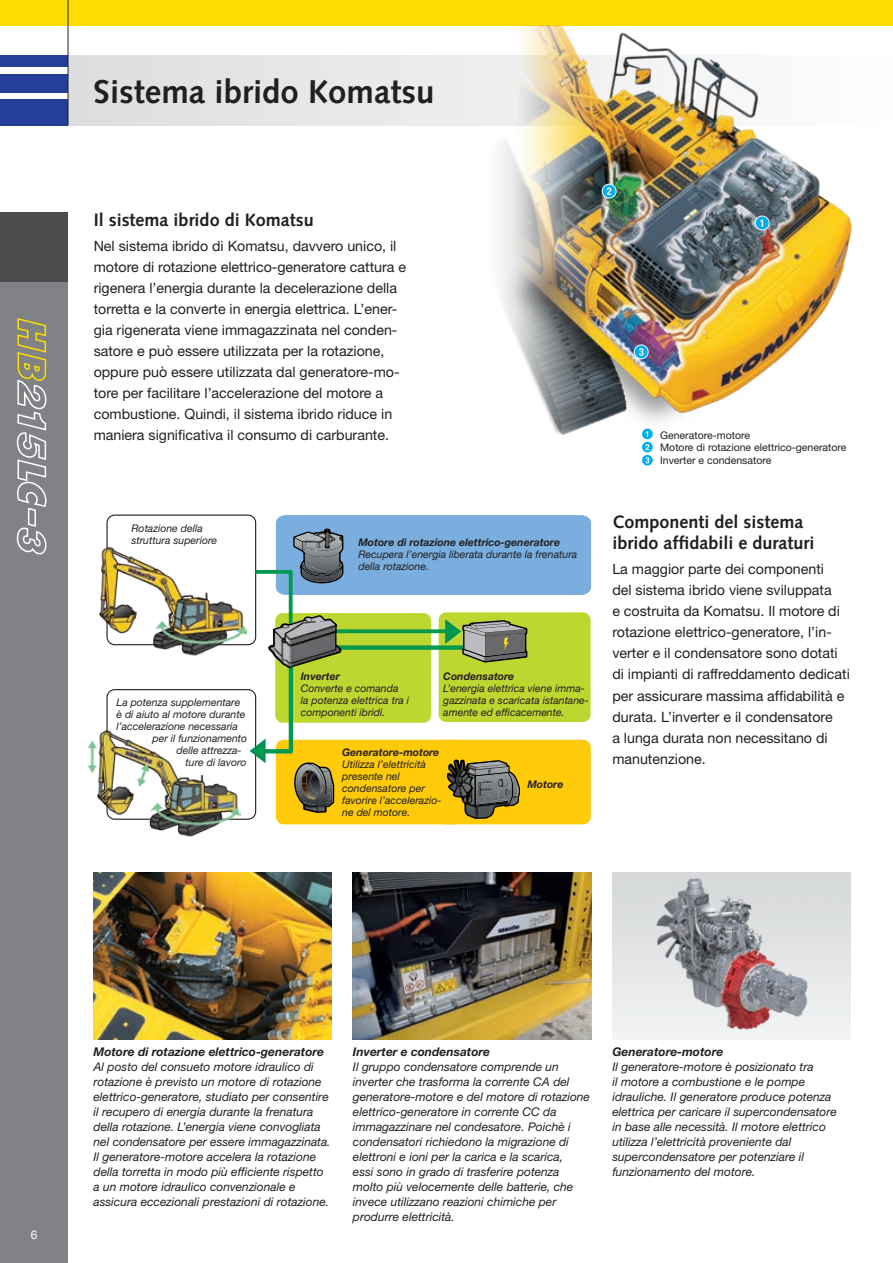
<style>
.page{position:relative;width:893px;height:1263px;background:#fff}
.page>*{position:absolute;margin:0;border:0;box-sizing:border-box;transform-origin:0 0}
.t1{font:700 33px "Syntax LTCE";color:#231f20}
.t2{font:700 18px/21px "Syntax LTCE";color:#231f20}
.t3{font:14.25px/21px "Helvetica Neue LT Pro";color:#231f20}
.t4{font:italic 12px/15px "Helvetica Neue LT Pro";color:#231f20}
.t5{font:italic 700 12px "Helvetica Neue LT Pro";color:#231f20}
.t6{font:12px "Helvetica Neue LT Pro";color:#fff}
.t7{font:italic 10.5px/12px "Helvetica Neue LT Pro";color:#231f20}
.t8{font:italic 700 10.5px "Helvetica Neue LT Pro";color:#231f20}
.t9{font:10.5px/12.6px "Helvetica Neue LT Pro";color:#231f20}
</style>
<div class="page">
<img style="left:94px;top:873px;width:238px;height:166px">
<img style="left:650px;top:872px;width:163px;height:166px">
<img style="left:353px;top:873px;width:238px;height:166px">
<div style="left:0;top:213px;width:68px;height:1050px;background:#808285"></div>
<div style="left:0;top:99px;width:68px;height:26px;background:#223f99"></div>
<div style="left:0;top:74px;width:68px;height:18px;background:#223f99"></div>
<div style="left:0;top:55px;width:68px;height:12px;background:#223f99"></div>
<div style="left:0;top:0;width:893px;height:26px;background:#ffdc01"></div>
<div style="left:0;top:213px;width:68px;height:69px;background:#4b4c4d"></div>
<div style="left:69px;top:55px;width:369px;height:70px;background:#e5e5e5"></div>
<hr style="left:68px;top:0;width:1px;height:125px;background:#231f20">
<img style="left:438px;top:26px;width:414px;height:409px">
<svg style="left:106px;top:514px;width:485px;height:310px"></svg>
<img style="left:304px;top:530px;width:38px;height:35px">
<img style="left:270px;top:619px;width:70px;height:48px">
<img style="left:448px;top:761px;width:47px;height:56px">
<img style="left:304px;top:773px;width:29px;height:39px">
<img style="left:495px;top:774px;width:23px;height:32px">
<div style="left:755px;top:216px;width:14px;height:14px;background:#e3e6e6;border-radius:50%"></div>
<div style="left:755px;top:216px;width:15px;height:14px;border:2px solid #fff;border-radius:50%"></div>
<svg style="left:756px;top:216px;width:13px;height:13px"></svg>
<svg style="left:760px;top:219px;width:3px;height:8px"></svg>
<div style="left:602px;top:184px;width:14px;height:14px;background:#c0c2c2;border-radius:50%"></div>
<div style="left:602px;top:184px;width:15px;height:15px;border:2px solid #fff;border-radius:50%"></div>
<svg style="left:603px;top:185px;width:13px;height:13px"></svg>
<svg style="left:607px;top:187px;width:4px;height:8px"></svg>
<div style="left:634px;top:344px;width:15px;height:15px;border:2px solid #fff;border-radius:50%"></div>
<svg style="left:635px;top:345px;width:13px;height:13px"></svg>
<svg style="left:639px;top:348px;width:5px;height:8px"></svg>
<img style="left:99px;top:547px;width:148px;height:120px">
<img style="left:87px;top:730px;width:154px;height:107px">
<div style="left:642px;top:428px;width:11px;height:11px;background:#65cef5;border-radius:50%"></div>
<div style="left:641px;top:428px;width:12px;height:12px;border:1px solid #fff;border-radius:50%"></div>
<svg style="left:642px;top:429px;width:11px;height:10px"></svg>
<svg style="left:646px;top:431px;width:2px;height:6px"></svg>
<div style="left:642px;top:442px;width:11px;height:11px;background:#57c9f4;border-radius:50%"></div>
<div style="left:641px;top:441px;width:12px;height:12px;border:1px solid #fff;border-radius:50%"></div>
<svg style="left:642px;top:442px;width:11px;height:10px"></svg>
<svg style="left:645px;top:444px;width:4px;height:6px"></svg>
<div style="left:641px;top:454px;width:12px;height:12px;border:1px solid #fff;border-radius:50%"></div>
<svg style="left:642px;top:455px;width:11px;height:11px"></svg>
<svg style="left:645px;top:457px;width:4px;height:6px"></svg>
<svg style="left:16px;top:318px;width:31px;height:237px"></svg>
<h1 class="t1" style="left:94px;top:73px;width:342px">Sistema ibrido Komatsu</h1>
<h2 class="t2" style="left:94px;top:210px;width:221px">Il sistema ibrido di Komatsu</h2>
<p class="t3" style="left:94px;top:235px;width:314px">Nel sistema ibrido di Komatsu, davvero unico, il motore di rotazione elettrico-generatore cattura e rigenera l’energia durante la decelerazione della torretta e la converte in energia elettrica. L’ener&shy;gia rigenerata viene immagazzinata nel conden&shy;satore e può essere utilizzata per la rotazione, oppure può essere utilizzata dal generatore-mo&shy;tore per facilitare l’accelerazione del motore a combustione. Quindi, il sistema ibrido riduce in maniera significativa il consumo di carburante.</p>
<p class="t7" style="left:131px;top:522px;width:87px">Rotazione della struttura superiore</p>
<p class="t7" style="left:117px;top:696px;width:125px">La potenza supplementare</p>
<p class="t7" style="left:117px;top:708px;width:130px">è di aiuto al motore durante</p>
<p class="t7" style="left:117px;top:720px;width:123px">l’accelerazione necessaria</p>
<p class="t7" style="left:153px;top:732px;width:96px">per il funzionamento</p>
<p class="t7" style="left:177px;top:744px;width:67px">delle attrezza-</p>
<p class="t7" style="left:186px;top:756px;width:63px">ture di lavoro</p>
<p class="t8" style="left:358px;top:536px;width:203px">Motore di rotazione elettrico-generatore</p>
<p class="t7" style="left:358px;top:548px;width:220px">Recupera l’energia liberata durante la frenatura della rotazione.</p>
<p class="t8" style="left:301px;top:670px;width:41px">Inverter</p>
<p class="t7" style="left:301px;top:682px;width:110px">Converte e comanda<br>la potenza elettrica tra i componenti ibridi.</p>
<p class="t8" style="left:443px;top:670px;width:72px">Condensatore</p>
<p class="t7" style="left:443px;top:682px;width:147px">L’energia elettrica viene imma&shy;gazzinata e scaricata istantane&shy;amente ed efficacemente.</p>
<p class="t8" style="left:342px;top:746px;width:99px">Generatore-motore</p>
<p class="t7" style="left:342px;top:758px;width:101px">Utilizza l’elettricità presente nel condensatore per favorire l’accelerazio&shy;ne del motore.</p>
<p class="t8" style="left:527px;top:777px;width:37px">Motore</p>
<p class="t9" style="left:660px;top:428px;width:188px">Generatore-motore<br>Motore di rotazione elettrico-generatore<br>Inverter e condensatore</p>
<h2 class="t2" style="left:612px;top:512px;width:204px">Componenti del sistema ibrido affidabili e duraturi</h2>
<p class="t3" style="left:612px;top:558px;width:239px">La maggior parte dei componenti<br>del sistema ibrido viene sviluppata<br>e costruita da Komatsu. Il motore di rotazione elettrico-generatore, l’in&shy;verter e il condensatore sono dotati di impianti di raffreddamento dedicati per assicurare massima affidabilità e durata. L’inverter e il condensatore<br>a lunga durata non necessitano di manutenzione.</p>
<p class="t6" style="left:31px;top:1227px;width:8px">6</p>
<p class="t5" style="left:94px;top:1044px;width:232px">Motore di rotazione elettrico-generatore</p>
<p class="t4" style="left:94px;top:1059px;width:239px">Al posto del consueto motore idraulico di rotazione è previsto un motore di rotazione elettrico-generatore, studiato per consentire il recupero di energia durante la frenatura della rotazione. L’energia viene convogliata nel condensatore per essere immagazzinata.<br>Il generatore-motore accelera la rotazione della torretta in modo più efficiente rispetto a un motore idraulico convenzionale e assicura eccezionali prestazioni di rotazione.</p>
<p class="t5" style="left:353px;top:1044px;width:139px">Inverter e condensatore</p>
<p class="t4" style="left:353px;top:1059px;width:239px">Il gruppo condensatore comprende un inverter che trasforma la corrente CA del generatore-motore e del motore di rotazione elettrico-generatore in corrente CC da immagazzinare nel condesatore. Poichè i condensatori richiedono la migrazione di elettroni e ioni per la carica e la scarica,<br>essi sono in grado di trasferire potenza molto più velocemente delle batterie, che invece utilizzano reazioni chimiche per produrre elettricità.</p>
<p class="t5" style="left:612px;top:1044px;width:112px">Generatore-motore</p>
<p class="t4" style="left:612px;top:1059px;width:226px">Il generatore-motore è posizionato tra<br>il motore a combustione e le pompe idrauliche. Il generatore produce potenza elettrica per caricare il supercondensatore in base alle necessità. Il motore elettrico utilizza l’elettricità proveniente dal supercondensatore per potenziare il funzionamento del motore.</p>
</div>
